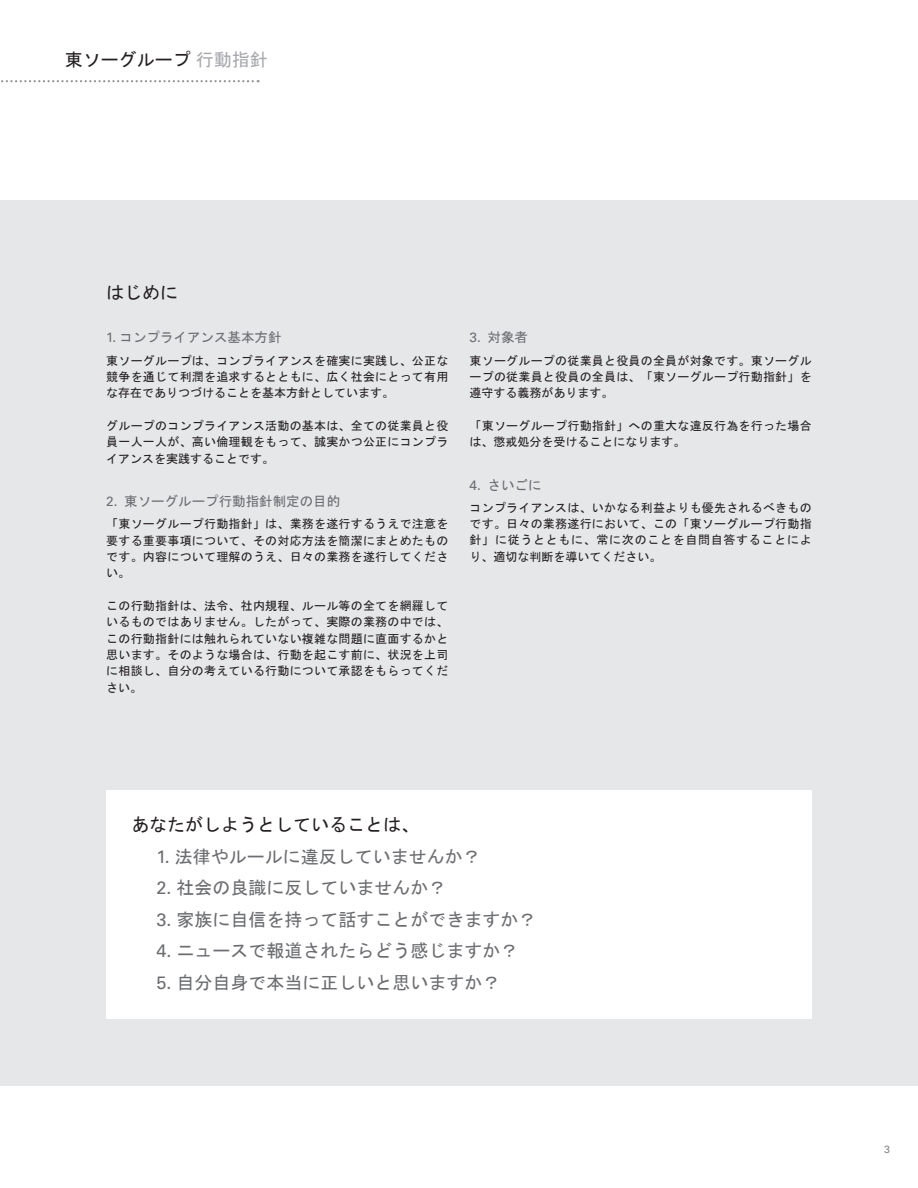
<style>
.page{position:relative;width:918px;height:1188px;background:#fff}
.page>*{position:absolute;margin:0;border:0;box-sizing:border-box;transform-origin:0 0}
.t1{font:18px "MS Gothic";color:#6c6d70}
.t2{font:18px "MS Gothic";color:#231f20}
.t3{font:13.5px "MS Gothic";color:#6c6d70}
.t4{font:12px/16.4px "MS Gothic";letter-spacing:.02em;color:#231f20;text-align:justify}
.t5{font:10.5px "Univers LT Std";color:#808285}
.s1{color:#a8a9ad}
.s2{font-family:"Univers LT Std"}
</style>
<div class="page">
<div style="left:0;top:200px;width:918px;height:886px;background:#e6e7e9"></div>
<svg style="left:1px;top:80px;width:258px;height:2px"></svg>
<div style="left:106px;top:790px;width:706px;height:229px;background:#fff"></div>
<h1 class="t2" style="left:65px;top:51px;width:205px">東ソーグループ<span class="s1">行動指針</span></h1>
<h1 class="t2" style="left:106px;top:284px;width:73px">はじめに</h1>
<p class="t3" style="left:106px;top:331px;width:177px"><span class="s2">1.</span> コンプライアンス基本方針</p>
<p class="t4" style="left:106px;top:352px;width:344px">東ソーグループは、コンプライアンスを確実に実践し、公正な競争を通じて利潤を追求するとともに、広く社会にとって有用な存在でありつづけることを基本方針としています。</p>
<p class="t4" style="left:106px;top:418px;width:344px">グループのコンプライアンス活動の基本は、全ての従業員と役員一人一人が、高い倫理観をもって、誠実かつ公正にコンプライアンスを実践することです。</p>
<p class="t3" style="left:106px;top:494px;width:236px"><span class="s2">2.</span> 東ソーグループ行動指針制定の目的</p>
<p class="t4" style="left:106px;top:516px;width:344px">「東ソーグループ行動指針」は、業務を遂行するうえで注意を要する重要事項について、その対応方法を簡潔にまとめたものです。内容について理解のうえ、日々の業務を遂行してください。</p>
<p class="t4" style="left:106px;top:597px;width:344px">この行動指針は、法令、社内規程、ルール等の全てを網羅しているものではありません。したがって、実際の業務の中では、この行動指針には触れられていない複雑な問題に直面するかと思います。そのような場合は、行動を起こす前に、状況を上司に相談し、自分の考えている行動について承認をもらってください。</p>
<p class="t3" style="left:470px;top:331px;width:60px"><span class="s2">3.</span> 対象者</p>
<p class="t4" style="left:470px;top:352px;width:344px">東ソーグループの従業員と役員の全員が対象です。東ソーグループの従業員と役員の全員は、「東ソーグループ行動指針」を遵守する義務があります。</p>
<p class="t4" style="left:470px;top:418px;width:344px">「東ソーグループ行動指針」への重大な違反行為を行った場合は、懲戒処分を受けることになります。</p>
<p class="t3" style="left:470px;top:478px;width:74px"><span class="s2">4.</span> さいごに</p>
<p class="t4" style="left:470px;top:499px;width:344px">コンプライアンスは、いかなる利益よりも優先されるべきものです。日々の業務遂行において、この「東ソーグループ行動指針」に従うとともに、常に次のことを自問自答することにより、適切な判断を導いてください。</p>
<h1 class="t2" style="left:131px;top:816px;width:290px">あなたがしようとしていることは、</h1>
<h1 class="t1" style="left:157px;top:847px;width:326px"><span class="s2">1.</span> 法律やルールに違反していませんか？</h1>
<h1 class="t1" style="left:157px;top:879px;width:292px"><span class="s2">2.</span> 社会の良識に反していませんか？</h1>
<h1 class="t1" style="left:157px;top:910px;width:382px"><span class="s2">3.</span> 家族に自信を持って話すことができますか？</h1>
<h1 class="t1" style="left:157px;top:942px;width:364px"><span class="s2">4.</span> ニュースで報道されたらどう感じますか？</h1>
<h1 class="t1" style="left:157px;top:973px;width:346px"><span class="s2">5.</span> 自分自身で本当に正しいと思いますか？</h1>
<p class="t5" style="left:884px;top:1143px;width:7px">3</p>
</div>
